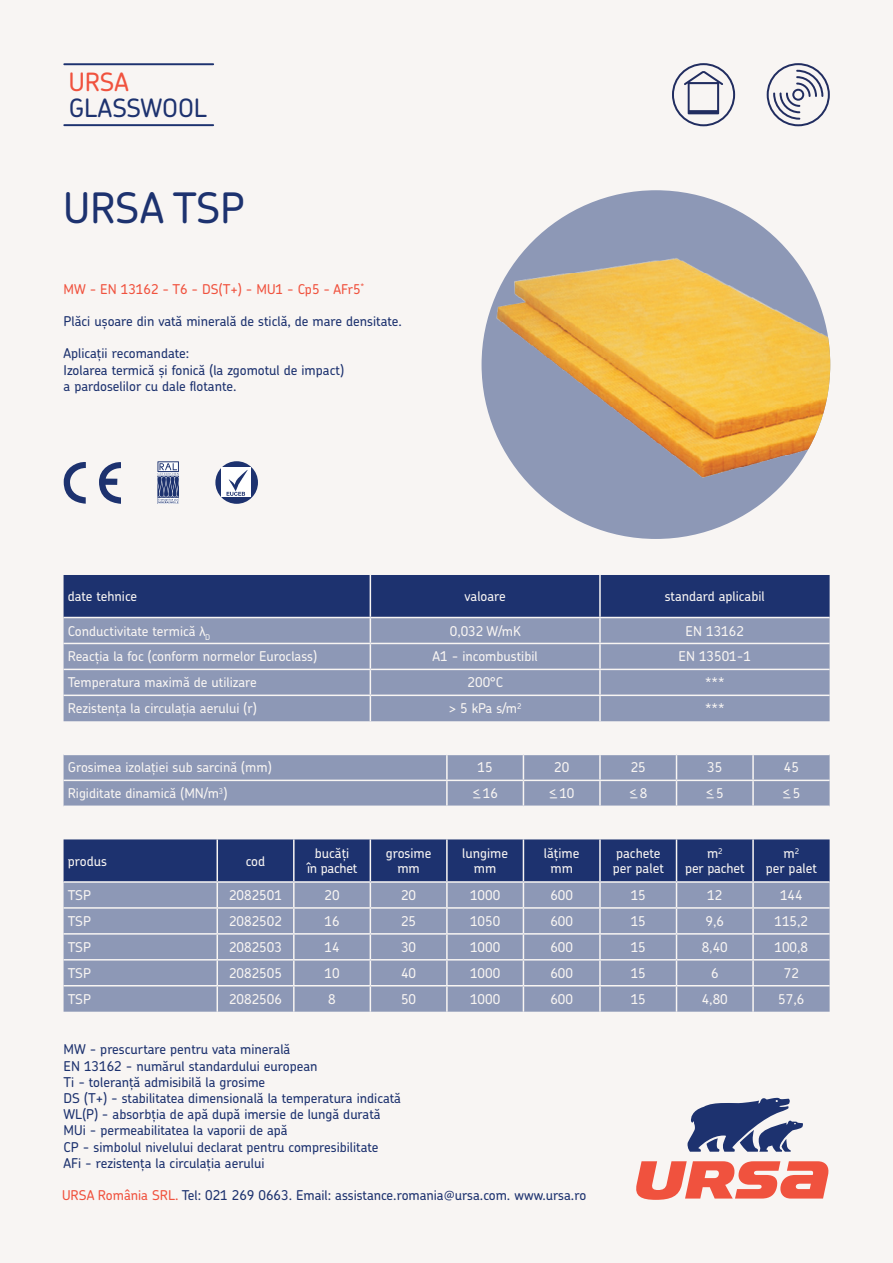
<style>
.page{position:relative;width:893px;height:1263px;background:#f8f5f3}
.page>*{position:absolute;margin:0;border:0;box-sizing:border-box;transform-origin:0 0}
.t1{font:500 42px "Chevin Pro";color:#1d326f}
.t2{font:500 25.2px/25.8px "Chevin Pro";color:#1d326f}
.t3{font:500 13.5px/16.2px "Chevin Pro";color:#1d326f}
.t4{font:500 13.5px/14.7px "Chevin Pro";color:#f8f5f3;text-align:center}
.t5{font:500 13.5px "Chevin Pro";color:#f0523e}
.t6{font:500 13.5px/14.7px "Chevin Pro";letter-spacing:-.02em;color:#f8f5f3;text-align:center}
.s1{color:#f0523e}
</style>
<div class="page">
<svg style="left:687px;top:1098px;width:116px;height:54px"></svg>
<svg style="left:636px;top:1161px;width:193px;height:39px"></svg>
<hr style="left:64px;top:63px;width:149px;height:2px;background:#1d326f">
<hr style="left:64px;top:124px;width:149px;height:2px;background:#1d326f">
<img style="left:482px;top:190px;width:348px;height:349px;border-radius:174px">
<svg style="left:64px;top:575px;width:766px;height:146px;background:#717ea4"></svg>
<hr style="left:600px;top:694px;width:230px;height:2px;background:#f8f5f3">
<hr style="left:599px;top:696px;width:2px;height:25px;background:#f8f5f3">
<svg style="left:64px;top:754px;width:766px;height:51px;background:#939db9"></svg>
<hr style="left:753px;top:780px;width:77px;height:1px;background:#f8f5f3">
<hr style="left:752px;top:781px;width:2px;height:24px;background:#f8f5f3">
<svg style="left:64px;top:839px;width:766px;height:173px;background:#7885a8"></svg>
<hr style="left:753px;top:985px;width:77px;height:1px;background:#f8f5f3">
<hr style="left:752px;top:986px;width:2px;height:26px;background:#f8f5f3">
<svg style="left:64px;top:462px;width:22px;height:42px"></svg>
<svg style="left:99px;top:462px;width:22px;height:42px"></svg>
<svg style="left:157px;top:461px;width:22px;height:43px"></svg>
<svg style="left:215px;top:461px;width:43px;height:43px"></svg>
<div style="left:222px;top:468px;width:29px;height:29px;background:#fff"></div>
<svg style="left:227px;top:470px;width:21px;height:26px"></svg>
<svg style="left:672px;top:63px;width:63px;height:63px"></svg>
<svg style="left:767px;top:63px;width:63px;height:63px"></svg>
<p class="t2" style="left:69px;top:68px;width:140px"><span class="s1">URSA<br></span>GLASSWOOL</p>
<p class="t1" style="left:64px;top:180px;width:183px">URSA TSP</p>
<p class="t5" style="left:64px;top:280px;width:302px">MW - EN 13162 - T6 - DS(T+) - MU1 - Cp5 - AFr5<sup>*</sup></p>
<p class="t3" style="left:64px;top:313px;width:340px">Plăci ușoare din vată minerală de sticlă, de mare densitate.</p>
<p class="t3" style="left:64px;top:345px;width:282px">Aplicații recomandate:<br>Izolarea termică și fonică (la zgomotul de impact) a pardoselilor cu dale flotante.</p>
<p class="t4" style="left:68px;top:589px;width:71px">date tehnice</p>
<p class="t4" style="left:464px;top:589px;width:43px">valoare</p>
<p class="t4" style="left:665px;top:589px;width:102px">standard aplicabil</p>
<p class="t4" style="left:68px;top:623px;width:144px">Conductivitate termică λ<sub>D</sub></p>
<p class="t4" style="left:450px;top:623px;width:73px">0,032 W/mK</p>
<p class="t4" style="left:686px;top:623px;width:60px">EN 13162</p>
<p class="t4" style="left:68px;top:649px;width:251px">Reacția la foc (conform normelor Euroclass)</p>
<p class="t4" style="left:433px;top:649px;width:107px">A1 - incombustibil</p>
<p class="t4" style="left:679px;top:649px;width:74px">EN 13501-1</p>
<p class="t4" style="left:68px;top:675px;width:191px">Temperatura maximă de utilizare</p>
<p class="t4" style="left:468px;top:675px;width:37px">200°C</p>
<p class="t4" style="left:705px;top:675px;width:21px">***</p>
<p class="t4" style="left:68px;top:701px;width:190px">Rezistența la circulația aerului (r)</p>
<p class="t4" style="left:449px;top:701px;width:74px">&gt; 5 kPa s/m<sup>2</sup></p>
<p class="t4" style="left:705px;top:701px;width:21px">***</p>
<p class="t4" style="left:68px;top:760px;width:205px">Grosimea izolației sub sarcină (mm)</p>
<p class="t4" style="left:478px;top:760px;width:17px">15</p>
<p class="t4" style="left:554px;top:760px;width:17px">20</p>
<p class="t4" style="left:631px;top:760px;width:17px">25</p>
<p class="t4" style="left:707px;top:760px;width:17px">35</p>
<p class="t4" style="left:784px;top:760px;width:17px">45</p>
<p class="t4" style="left:68px;top:786px;width:161px">Rigiditate dinamică (MN/m<sup>3</sup>)</p>
<p class="t4" style="left:472px;top:785px;width:27px">&lt;_ 1 6</p>
<p class="t4" style="left:549px;top:785px;width:27px">&lt;_ 1 0</p>
<p class="t4" style="left:629px;top:783px;width:19px">&lt;_ 8</p>
<p class="t4" style="left:706px;top:783px;width:19px">&lt;_ 5</p>
<p class="t4" style="left:782px;top:783px;width:19px">&lt;_ 5</p>
<p class="t4" style="left:68px;top:853px;width:41px">produs</p>
<p class="t4" style="left:246px;top:853px;width:21px">cod</p>
<p class="t6" style="left:307px;top:846px;width:52px">bucăți<br>în pachet</p>
<p class="t4" style="left:386px;top:846px;width:47px">grosime</p>
<p class="t4" style="left:397px;top:860px;width:24px">mm</p>
<p class="t4" style="left:462px;top:846px;width:47px">lungime</p>
<p class="t4" style="left:474px;top:860px;width:24px">mm</p>
<p class="t4" style="left:544px;top:846px;width:37px">lăţime</p>
<p class="t4" style="left:550px;top:860px;width:24px">mm</p>
<p class="t4" style="left:613px;top:846px;width:53px;text-align:left">pachete per palet</p>
<p class="t4" style="left:685px;top:846px;width:61px">m<sup>2<br></sup>per pachet</p>
<p class="t4" style="left:766px;top:846px;width:53px">m<sup>2<br></sup>per palet</p>
<p class="t4" style="left:68px;top:887px;width:25px">TSP</p>
<p class="t4" style="left:229px;top:887px;width:54px">2082501</p>
<p class="t4" style="left:325px;top:887px;width:17px">20</p>
<p class="t4" style="left:401px;top:887px;width:17px">20</p>
<p class="t4" style="left:470px;top:887px;width:32px">1000</p>
<p class="t4" style="left:550px;top:887px;width:24px">600</p>
<p class="t4" style="left:631px;top:887px;width:17px">15</p>
<p class="t4" style="left:707px;top:887px;width:17px">12</p>
<p class="t4" style="left:780px;top:887px;width:24px">144</p>
<p class="t4" style="left:68px;top:913px;width:25px">TSP</p>
<p class="t4" style="left:229px;top:913px;width:54px">2082502</p>
<p class="t4" style="left:325px;top:913px;width:17px">16</p>
<p class="t4" style="left:401px;top:913px;width:17px">25</p>
<p class="t4" style="left:470px;top:913px;width:32px">1050</p>
<p class="t4" style="left:550px;top:913px;width:24px">600</p>
<p class="t4" style="left:631px;top:913px;width:17px">15</p>
<p class="t4" style="left:705px;top:913px;width:20px">9,6</p>
<p class="t4" style="left:774px;top:913px;width:35px">115,2</p>
<p class="t4" style="left:68px;top:939px;width:25px">TSP</p>
<p class="t4" style="left:229px;top:939px;width:54px">2082503</p>
<p class="t4" style="left:325px;top:939px;width:17px">14</p>
<p class="t4" style="left:401px;top:939px;width:17px">30</p>
<p class="t4" style="left:470px;top:939px;width:32px">1000</p>
<p class="t4" style="left:550px;top:939px;width:24px">600</p>
<p class="t4" style="left:631px;top:939px;width:17px">15</p>
<p class="t4" style="left:702px;top:939px;width:28px">8,40</p>
<p class="t4" style="left:774px;top:939px;width:35px">100,8</p>
<p class="t4" style="left:68px;top:965px;width:25px">TSP</p>
<p class="t4" style="left:229px;top:965px;width:54px">2082505</p>
<p class="t4" style="left:325px;top:965px;width:17px">10</p>
<p class="t4" style="left:401px;top:965px;width:17px">40</p>
<p class="t4" style="left:470px;top:965px;width:32px">1000</p>
<p class="t4" style="left:550px;top:965px;width:24px">600</p>
<p class="t4" style="left:631px;top:965px;width:17px">15</p>
<p class="t4" style="left:711px;top:965px;width:9px">6</p>
<p class="t4" style="left:784px;top:965px;width:17px">72</p>
<p class="t4" style="left:68px;top:991px;width:25px">TSP</p>
<p class="t4" style="left:229px;top:991px;width:54px">2082506</p>
<p class="t4" style="left:328px;top:991px;width:9px">8</p>
<p class="t4" style="left:401px;top:991px;width:17px">50</p>
<p class="t4" style="left:470px;top:991px;width:32px">1000</p>
<p class="t4" style="left:550px;top:991px;width:24px">600</p>
<p class="t4" style="left:631px;top:991px;width:17px">15</p>
<p class="t4" style="left:702px;top:991px;width:28px">4,80</p>
<p class="t4" style="left:778px;top:991px;width:28px">57,6</p>
<p class="t3" style="left:64px;top:1041px;width:228px">MW - prescurtare pentru vata minerală</p>
<p class="t3" style="left:64px;top:1057px;width:255px">EN 13162 - numărul standardului european</p>
<p class="t3" style="left:64px;top:1073px;width:203px">Ti - toleranță admisibilă la grosime</p>
<p class="t3" style="left:64px;top:1089px;width:339px">DS (T+) - stabilitatea dimensională la temperatura indicată</p>
<p class="t3" style="left:64px;top:1106px;width:319px">WL(P) - absorbția de apă după imersie de lungă durată</p>
<p class="t3" style="left:64px;top:1122px;width:226px">MUi - permeabilitatea la vaporii de apă</p>
<p class="t3" style="left:64px;top:1138px;width:316px">CP - simbolul nivelului declarat pentru compresibilitate</p>
<p class="t3" style="left:64px;top:1154px;width:202px">AFi - rezistența la circulația aerului</p>
<p class="t3" style="left:62px;top:1186px;width:526px"><span class="s1">URSA România SRL.</span> Tel: 021 269 0663. Email: assistance.romania@ursa.com. www.ursa.ro</p>
</div>
